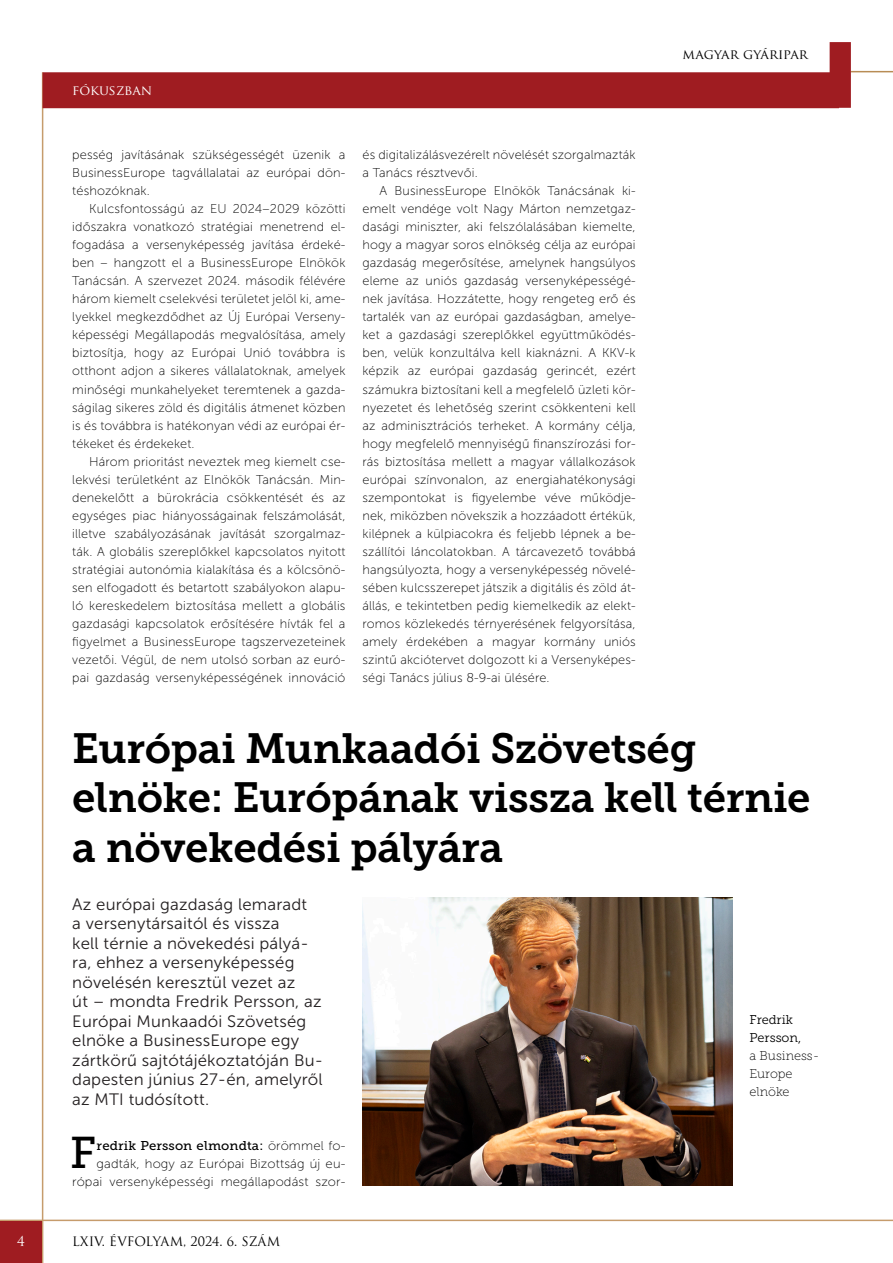
<style>
.page{position:relative;width:893px;height:1263px;background:#fff}
.page>*{position:absolute;margin:0;border:0;box-sizing:border-box;transform-origin:0 0}
.szöveg_behúzás{font:44.25px "Museo Slab 500";color:#000}
.t1{font:42px/49.5px "Museo Slab 700";letter-spacing:-.01em;color:#000}
.lead{font:16.5px/19.5px "Museo Sans 300";letter-spacing:.01em;color:#231f20}
.t2{font:13.5px "Trajan Pro";color:#000}
.t3{font:13.5px "Trajan Pro";color:#fff}
.szöveg_behúzás-2{font:12.75px/18px "Museo Sans 100";letter-spacing:.01em;color:#000;text-align:justify}
.képaláírás{font:12.75px/18px "Museo Slab 100";color:#000}
.t4{font:12.75px "Trajan Pro";color:#000}
.s1{font-family:"Museo Slab 500"}
.s2{font-family:"Museo Slab 300"}
</style>
<div class="page">
<hr style="left:851px;top:71px;width:42px;height:1px;background:#b88c55">
<hr style="left:0;top:1219px;width:893px;height:2px;background:#c69c6c">
<hr style="left:42px;top:72px;width:1px;height:1191px;background:#c69c6c">
<svg style="left:43px;top:42px;width:808px;height:66px;fill:#9f1c21"></svg>
<div style="left:0;top:1221px;width:42px;height:42px;background:#9f1c21"></div>
<img style="left:362px;top:897px;width:370px;height:288px">
<p class="t3" style="left:72px;top:82px;width:81px">fókuszban</p>
<p class="szöveg_behúzás-2" style="left:72px;top:146px;width:275px">pesség javításának szükségességét üzenik a BusinessEurope tagvállalatai az európai dön&shy;téshozóknak.</p>
<p class="szöveg_behúzás-2" style="left:72px;top:200px;width:275px;text-indent:17px">Kulcsfontosságú az EU 2024–2029 közötti időszakra vonatkozó stratégiai menetrend el&shy;fogadása a versenyképesség javítása érdeké&shy;ben – hangzott el a BusinessEurope Elnökök Tanácsán. A szervezet 2024. második félévére három kiemelt cselekvési területet jelöl ki, ame&shy;lyekkel megkezdődhet az Új Európai Verseny&shy;képességi Megállapodás megvalósítása, amely biztosítja, hogy az Európai Unió továbbra is otthont adjon a sikeres vállalatoknak, amelyek minőségi munkahelyeket teremtenek a gazda&shy;ságilag sikeres zöld és digitális átmenet közben is és továbbra is hatékonyan védi az európai ér&shy;tékeket és érdekeket.</p>
<p class="szöveg_behúzás-2" style="left:72px;top:452px;width:275px;text-indent:17px">Három prioritást neveztek meg kiemelt cse&shy;lekvési területként az Elnökök Tanácsán. Min&shy;denekelőtt a bürokrácia csökkentését és az egységes piac hiányosságainak felszámolását, illetve szabályozásának javítását szorgalmaz&shy;ták. A globális szereplőkkel kapcsolatos nyitott stratégiai autonómia kialakítása és a kölcsönö&shy;sen elfogadott és betartott szabályokon alapu&shy;ló kereskedelem biztosítása mellett a globális gazdasági kapcsolatok erősítésére hívták fel a figyelmet a BusinessEurope tagszervezeteinek vezetői. Végül, de nem utolsó sorban az euró&shy;pai gazdaság versenyképességének innováció</p>
<p class="szöveg_behúzás-2" style="left:362px;top:146px;width:275px">és digitalizálásvezérelt növelését szorgalmazták a Tanács résztvevői.</p>
<p class="szöveg_behúzás-2" style="left:362px;top:182px;width:275px;text-indent:17px">A BusinessEurope Elnökök Tanácsának ki&shy;emelt vendége volt Nagy Márton nemzetgaz&shy;dasági miniszter, aki felszólalásában kiemelte, hogy a magyar soros elnökség célja az európai gazdaság megerősítése, amelynek hangsúlyos eleme az uniós gazdaság versenyképességé&shy;nek javítása. Hozzátette, hogy rengeteg erő és tartalék van az európai gazdaságban, amelye&shy;ket a gazdasági szereplőkkel együttműködés&shy;ben, velük konzultálva kell kiaknázni. A KKV-k képzik az európai gazdaság gerincét, ezért számukra biztosítani kell a megfelelő üzleti kör&shy;nyezetet és lehetőség szerint csökkenteni kell az adminisztrációs terheket. A kormány célja, hogy megfelelő mennyiségű finanszírozási for&shy;rás biztosítása mellett a magyar vállalkozások európai színvonalon, az energiahatékonysági szempontokat is figyelembe véve működje&shy;nek, miközben növekszik a hozzáadott értékük, kilépnek a külpiacokra és feljebb lépnek a be&shy;szállítói láncolatokban. A tárcavezető továbbá hangsúlyozta, hogy a versenyképesség növelé&shy;sében kulcsszerepet játszik a digitális és zöld át&shy;állás, e tekintetben pedig kiemelkedik az elekt&shy;romos közlekedés térnyerésének felgyorsítása, amely érdekében a magyar kormány uniós szintű akciótervet dolgozott ki a Versenyképes&shy;ségi Tanács július 8-9-ai ülésére.</p>
<p class="t2" style="left:683px;top:46px;width:127px">magyar gyáripar</p>
<p class="t1" style="left:72px;top:723px;width:740px">Európai Munkaadói Szövetség elnöke: Európának vissza kell térnie a növekedési pályára</p>
<p class="lead" style="left:72px;top:895px;width:252px">Az európai gazdaság lemaradt<br>a versenytársaitól és vissza<br>kell térnie a növekedési pályá&shy;ra, ehhez a versenyképesség növelésén keresztül vezet az<br>út – mondta Fredrik Persson, az<br>Európai Munkaadói Szövetség elnöke a BusinessEurope egy zártkörű sajtótájékoztatóján Bu&shy;dapesten június 27-én, amelyről az MTI tudósított.</p>
<p class="szöveg_behúzás" style="left:70px;top:1128px;width:28px">F</p>
<p class="szöveg_behúzás-2" style="left:72px;top:1136px;width:275px;text-align:right"><span class="s1">redrik Persson elmondta:</span> örömmel fo&shy;gadták, hogy az Európai Bizottság új eu&shy;rópai versenyképességi megállapodást szor-</p>
<p class="t3" style="left:17px;top:1233px;width:9px">4</p>
<p class="t4" style="left:72px;top:1233px;width:209px">LXIV. ÉVFOLYAM, 2024. 6. SZÁM</p>
<p class="képaláírás" style="left:749px;top:1010px;width:72px"><span class="s2">Fredrik<br>Persson,<br></span>a Business-<br>Europe elnöke</p>
</div>
